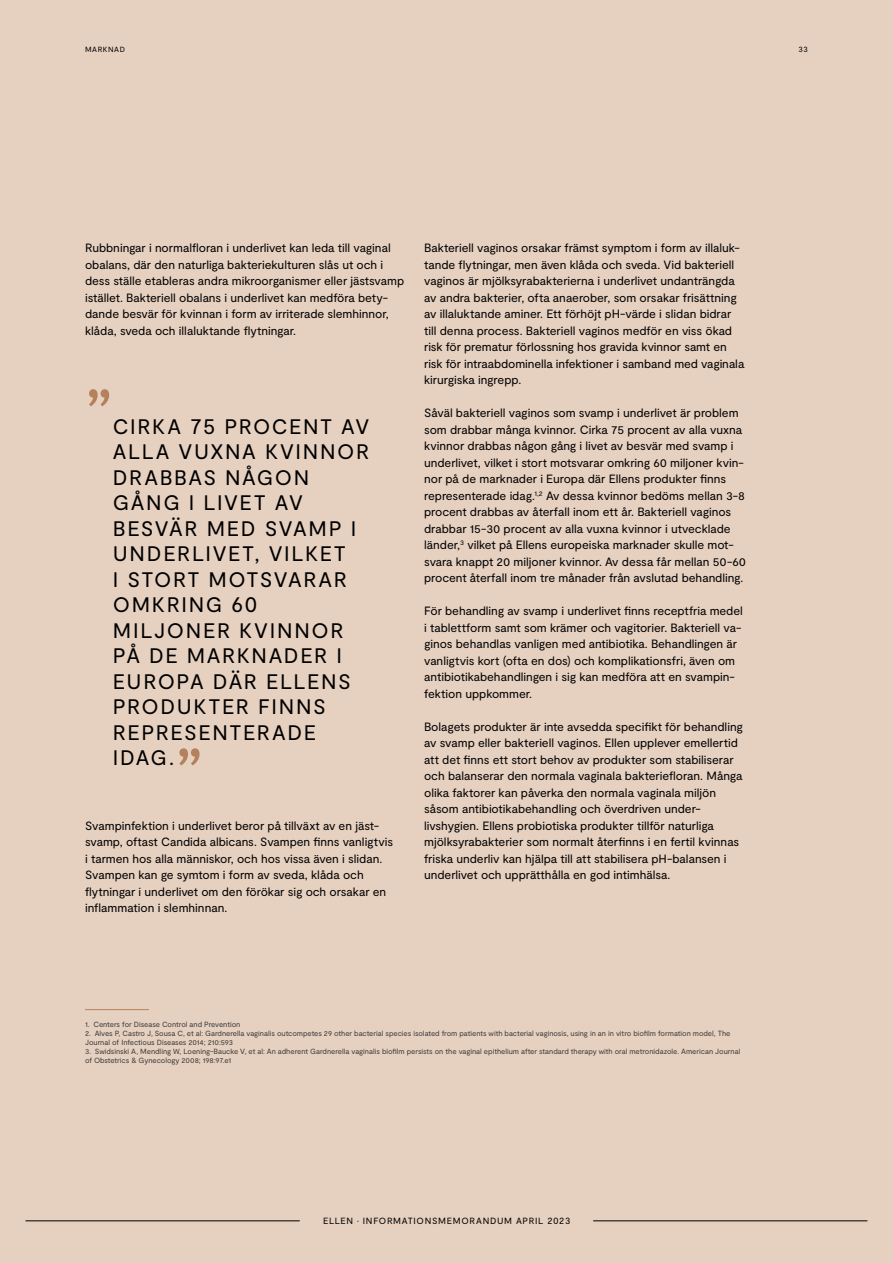
<style>
.page{position:relative;width:893px;height:1263px;background:#e6d0c0}
.page>*{position:absolute;margin:0;border:0;box-sizing:border-box;transform-origin:0 0}
.t1{font:72px "Moderat";color:#b5805c}
.t2{font:21px/25.5px "Moderat";letter-spacing:.075em;color:#000}
.t3{font:12px/16.5px "Moderat";letter-spacing:-.005em;color:#000}
.t4{font:9px "Moderat";letter-spacing:.075em;color:#000}
.t5{font:7.5px/9px "Moderat";letter-spacing:-.005em;color:#3c3c3b}
.t6{font:7.5px "Moderat";color:#000}
</style>
<div class="page">
<hr style="left:85px;top:1009px;width:64px;height:1px;background:#b5805c">
<hr style="left:593px;top:1220px;width:274px;height:1px;background:#000">
<hr style="left:26px;top:1220px;width:274px;height:1px;background:#000">
<p class="t6" style="left:85px;top:45px;width:14px">Marknad</p>
<p class="t6" style="left:799px;top:45px;width:11px">33</p>
<p class="t3" style="left:85px;top:240px;width:321px">Rubbningar i normalfloran i underlivet kan leda till vaginal obalans, där den naturliga bakteriekulturen slås ut och i dess ställe etableras andra mikroorganismer eller jästsvamp istället. Bakteriell obalans i underlivet kan medföra bety&shy;dande besvär för kvinnan i form av irriterade slemhinnor, klåda, sveda och illaluktande flytningar.</p>
<h1 class="t1" style="left:85px;top:373px;width:29px">”</h1>
<h2 class="t2" style="left:113px;top:414px;width:258px">CIRKA 75 PROCENT AV<br>ALLA VUXNA KVINNOR<br>DRABBAS NÅGON<br>GÅNG I LIVET AV<br>BESVÄR MED SVAMP I<br>UNDERLIVET, VILKET<br>I STORT MOTSVARAR<br>OMKRING 60<br>MILJONER KVINNOR<br>PÅ DE MARKNADER I<br>EUROPA DÄR ELLENS<br>PRODUKTER FINNS<br>REPRESENTERADE<br>IDAG.</h2>
<h1 class="t1" style="left:175px;top:732px;width:29px">”</h1>
<p class="t3" style="left:85px;top:817px;width:310px">Svampinfektion i underlivet beror på tillväxt av en jäst&shy;svamp, oftast Candida albicans. Svampen finns vanligtvis i tarmen hos alla människor, och hos vissa även i slidan.<br>Svampen kan ge symtom i form av sveda, klåda och flytningar i underlivet om den förökar sig och orsakar en inflammation i slemhinnan.</p>
<p class="t3" style="left:424px;top:240px;width:322px">Bakteriell vaginos orsakar främst symptom i form av illaluk&shy;tande flytningar, men även klåda och sveda. Vid bakteriell vaginos är mjölksyrabakterierna i underlivet undanträngda av andra bakterier, ofta anaerober, som orsakar frisättning av illaluktande aminer. Ett förhöjt pH-värde i slidan bidrar till denna process. Bakteriell vaginos medför en viss ökad risk för prematur förlossning hos gravida kvinnor samt en risk för intraabdominella infektioner i samband med vaginala kirurgiska ingrepp.</p>
<p class="t3" style="left:424px;top:405px;width:324px">Såväl bakteriell vaginos som svamp i underlivet är problem som drabbar många kvinnor. Cirka 75 procent av alla vuxna kvinnor drabbas någon gång i livet av besvär med svamp i underlivet, vilket i stort motsvarar omkring 60 miljoner kvin&shy;nor på de marknader i Europa där Ellens produkter finns representerade idag.<sup>1,2</sup> Av dessa kvinnor bedöms mellan 3-8 procent drabbas av återfall inom ett år. Bakteriell vaginos drabbar 15-30 procent av alla vuxna kvinnor i utvecklade länder,<sup>3</sup> vilket på Ellens europeiska marknader skulle mot&shy;svara knappt 20 miljoner kvinnor. Av dessa får mellan 50-60 procent återfall inom tre månader från avslutad behandling.</p>
<p class="t3" style="left:424px;top:603px;width:320px">För behandling av svamp i underlivet finns receptfria medel i tablettform samt som krämer och vagitorier. Bakteriell va&shy;ginos behandlas vanligen med antibiotika. Behandlingen är vanligtvis kort (ofta en dos) och komplikationsfri, även om antibiotikabehandlingen i sig kan medföra att en svampin&shy;fektion uppkommer.</p>
<p class="t3" style="left:424px;top:718px;width:320px">Bolagets produkter är inte avsedda specifikt för behandling av svamp eller bakteriell vaginos. Ellen upplever emellertid att det finns ett stort behov av produkter som stabiliserar och balanserar den normala vaginala bakteriefloran. Många olika faktorer kan påverka den normala vaginala miljön såsom antibiotikabehandling och överdriven under&shy;livshygien. Ellens probiotiska produkter tillför naturliga mjölksyrabakterier som normalt återfinns i en fertil kvinnas friska underliv kan hjälpa till att stabilisera pH-balansen i underlivet och upprätthålla en god intimhälsa.</p>
<p class="t5" style="left:85px;top:1020px;width:157px">1. Centers for Disease Control and Prevention</p>
<p class="t5" style="left:85px;top:1029px;width:647px">2. Alves P, Castro J, Sousa C, et al: Gardnerella vaginalis outcompetes 29 other bacterial species isolated from patients with bacterial vaginosis, using in an in vitro biofilm formation model, The<br>Journal of Infectious Diseases 2014; 210:593</p>
<p class="t5" style="left:85px;top:1047px;width:657px">3. Swidsinski A, Mendling W, Loening-Baucke V, et al: An adherent Gardnerella vaginalis biofilm persists on the vaginal epithelium after standard therapy with oral metronidazole. American Journal of Obstetrics &amp; Gynecology 2008; 198:97.e1</p>
<p class="t4" style="left:323px;top:1216px;width:249px">ELLEN · INFORMATIONSMEMORANDUM APRIL 2023</p>
</div>
